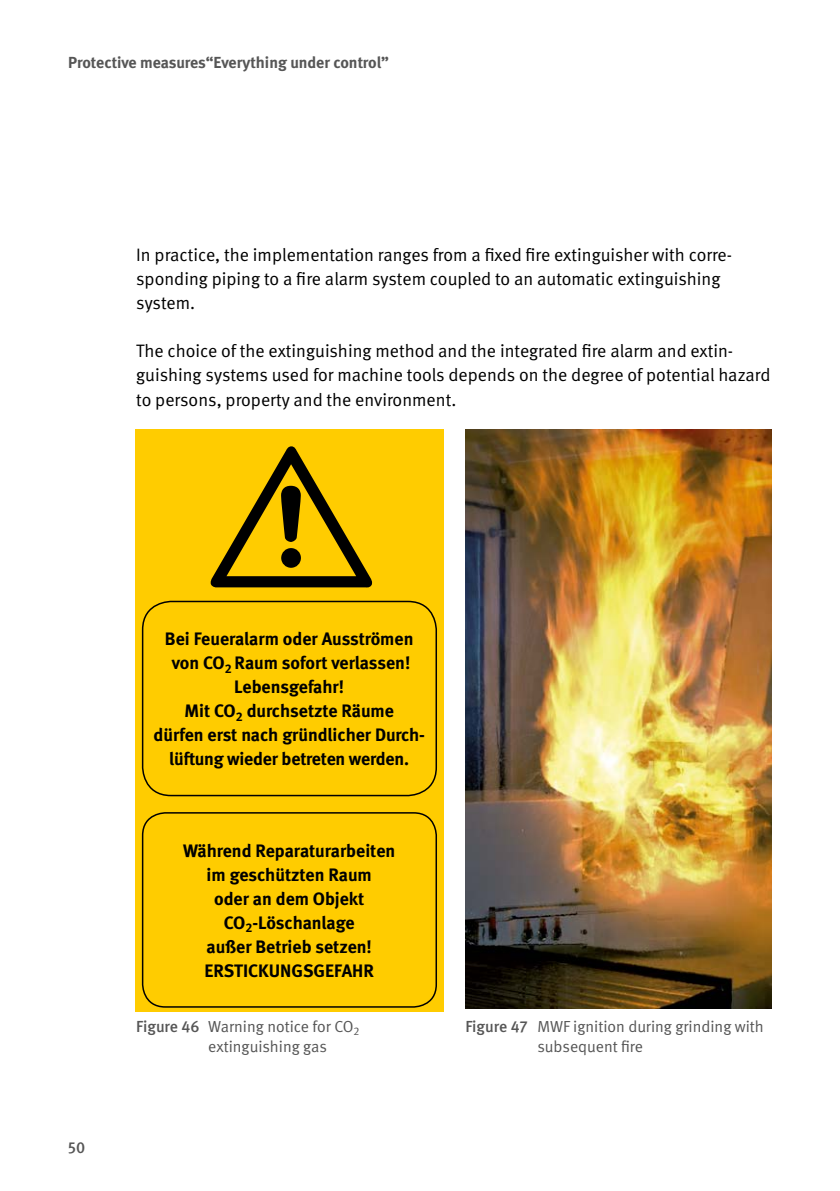
<style>
.page{position:relative;width:840px;height:1191px;background:#fff}
.page>*{position:absolute;margin:0;border:0;box-sizing:border-box;transform-origin:0 0}
.t1{font:18px/24.2px "DGUV Meta";color:#000}
.t2{font:700 18px/24px "DGUV Meta";color:#000;text-align:center}
.t3{font:16px/20px "DGUV Meta";color:#565656}
.t4{font:700 16px "DGUV Meta";color:#565656}
.t5{font:500 16px "DGUV Meta";color:#565656}
.s1{font-weight:500}
</style>
<div class="page">
<div style="left:135px;top:429px;width:308px;height:583px;background:#fc0"></div>
<img style="left:465px;top:429px;width:306px;height:579px">
<div style="left:142px;top:601px;width:295px;height:195px;border:2px solid #000;border-radius:28px"></div>
<div style="left:142px;top:812px;width:295px;height:195px;border:2px solid #000;border-radius:23px"></div>
<svg style="left:210px;top:446px;width:162px;height:141px"></svg>
<p class="t4" style="left:68px;top:53px;width:322px">Protective measures“Everything under control”</p>
<p class="t1" style="left:136px;top:243px;width:597px">In practice, the implementation ranges from a fixed fire extinguisher with corre&shy;sponding piping to a fire alarm system coupled to an automatic extinguishing system.</p>
<p class="t1" style="left:136px;top:339px;width:635px">The choice of the extinguishing method and the integrated fire alarm and extin&shy;guishing systems used for machine tools depends on the degree of potential hazard to persons, property and the environment.</p>
<p class="t2" style="left:153px;top:627px;width:272px">Bei Feueralarm oder Ausströmen von CO<sub>2</sub> Raum sofort verlassen!<br>Lebensgefahr!<br>Mit CO<sub>2</sub> durchsetzte Räume<br>dürfen erst nach gründlicher Durch&shy;lüftung wieder betreten werden.</p>
<p class="t2" style="left:183px;top:839px;width:213px">Während Reparaturarbeiten im geschützten Raum<br>oder an dem Objekt<br>CO<sub>2</sub>-Löschanlage<br>außer Betrieb setzen!<br>ERSTICKUNGSGEFAHR</p>
<p class="t5" style="left:68px;top:1137px;width:19px">50</p>
<p class="t3" style="left:208px;top:1016px;width:152px;text-indent:-72px"><span class="s1">Figure 46</span> Warning notice for CO<sub>2 </sub>extinguishing gas</p>
<p class="t3" style="left:537px;top:1016px;width:228px;text-indent:-72px"><span class="s1">Figure 47</span> MWF ignition during grinding with subsequent fire</p>
</div>
